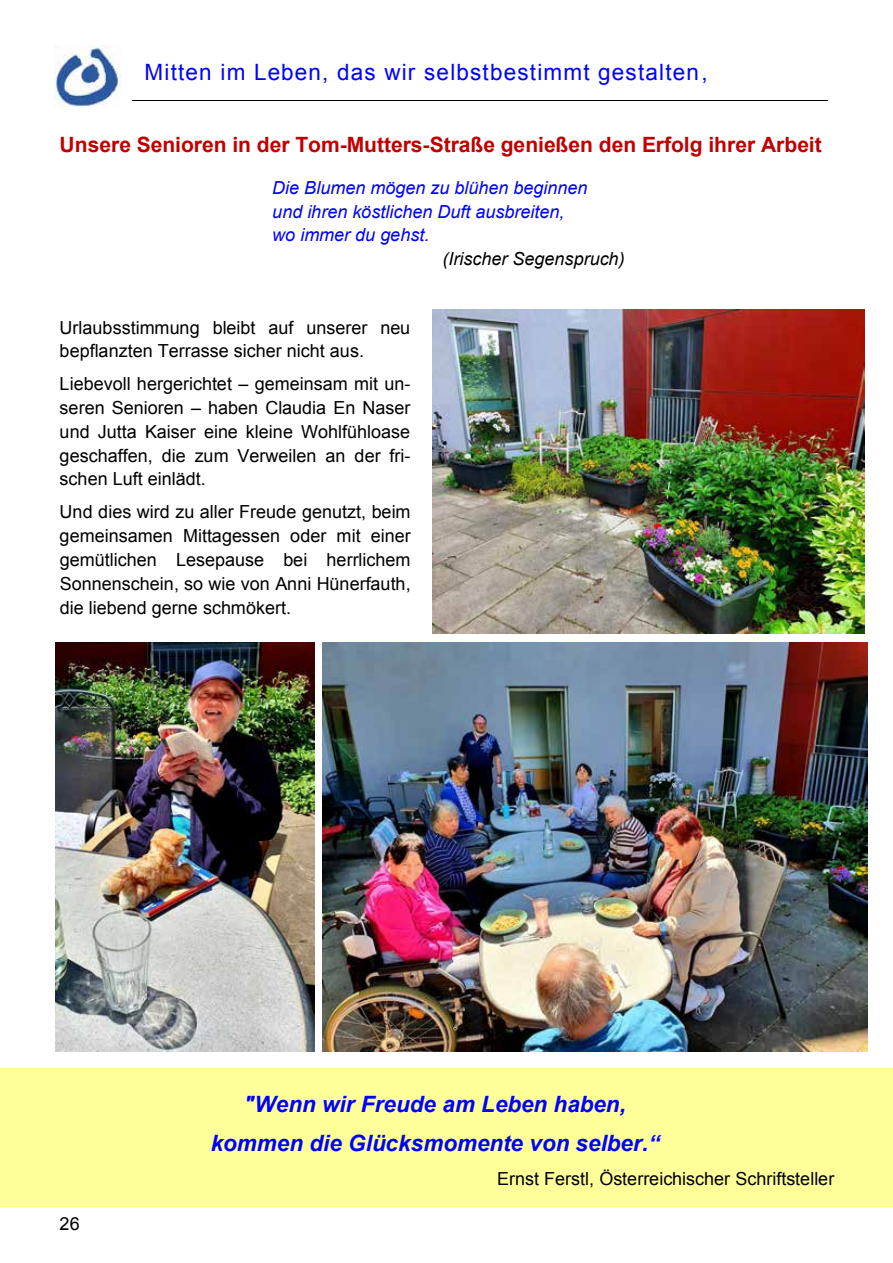
<style>
.page{position:relative;width:893px;height:1263px;background:#fff}
.page>*{position:absolute;margin:0;border:0;box-sizing:border-box;transform-origin:0 0}
.t1{font:italic 700 22.5px/38.8px "Arial";color:#00f;text-align:center}
.t2{font:22.5px "Arial";letter-spacing:.05em;color:#00f}
.t3{font:700 21px "Arial";color:#c00000}
.t4{font:18px/23.9px "Arial";color:#000;text-align:justify}
.t5{font:italic 18px/23.7px "Arial";color:#00f}
.t6{font:italic 18px "Arial";color:#000}
</style>
<div class="page">
<img style="left:54px;top:45px;width:66px;height:64px">
<hr style="left:132px;top:100px;width:695px;height:1px;background:#000">
<img style="left:432px;top:309px;width:432px;height:324px">
<img style="left:323px;top:643px;width:544px;height:408px">
<img style="left:56px;top:643px;width:259px;height:408px">
<div style="left:0;top:1068px;width:893px;height:138px;background:#ff9"></div>
<p class="t2" style="left:145px;top:57px;width:565px">Mitten im Leben, das wir selbstbestimmt gestalten,</p>
<p class="t3" style="left:60px;top:131px;width:764px">Unsere Senioren in der Tom-Mutters-Straße genießen den Erfolg ihrer Arbeit</p>
<p class="t5" style="left:272px;top:176px;width:317px">Die Blumen mögen zu blühen beginnen und ihren köstlichen Duft ausbreiten, wo immer du gehst.</p>
<p class="t6" style="left:442px;top:247px;width:184px">(Irischer Segenspruch)</p>
<p class="t4" style="left:60px;top:316px;width:352px">Urlaubsstimmung bleibt auf unserer neu bepflanzten Terrasse sicher nicht aus.</p>
<p class="t4" style="left:60px;top:372px;width:352px">Liebevoll hergerichtet – gemeinsam mit un&shy;seren Senioren – haben Claudia En Naser und Jutta Kaiser eine kleine Wohlfühloase geschaffen, die zum Verweilen an der fri&shy;schen Luft einlädt.</p>
<p class="t4" style="left:60px;top:500px;width:353px">Und dies wird zu aller Freude genutzt, beim gemeinsamen Mittagessen oder mit einer gemütlichen Lesepause bei herrlichem Sonnenschein, so wie von Anni Hünerfauth, die liebend gerne schmökert.</p>
<p class="t4" style="left:60px;top:1212px;width:22px">26</p>
<p class="t1" style="left:211px;top:1085px;width:450px">"Wenn wir Freude am Leben haben, kommen die Glücksmomente von selber.“</p>
<p class="t4" style="left:497px;top:1167px;width:339px">Ernst Ferstl, Österreichischer Schriftsteller</p>
</div>
